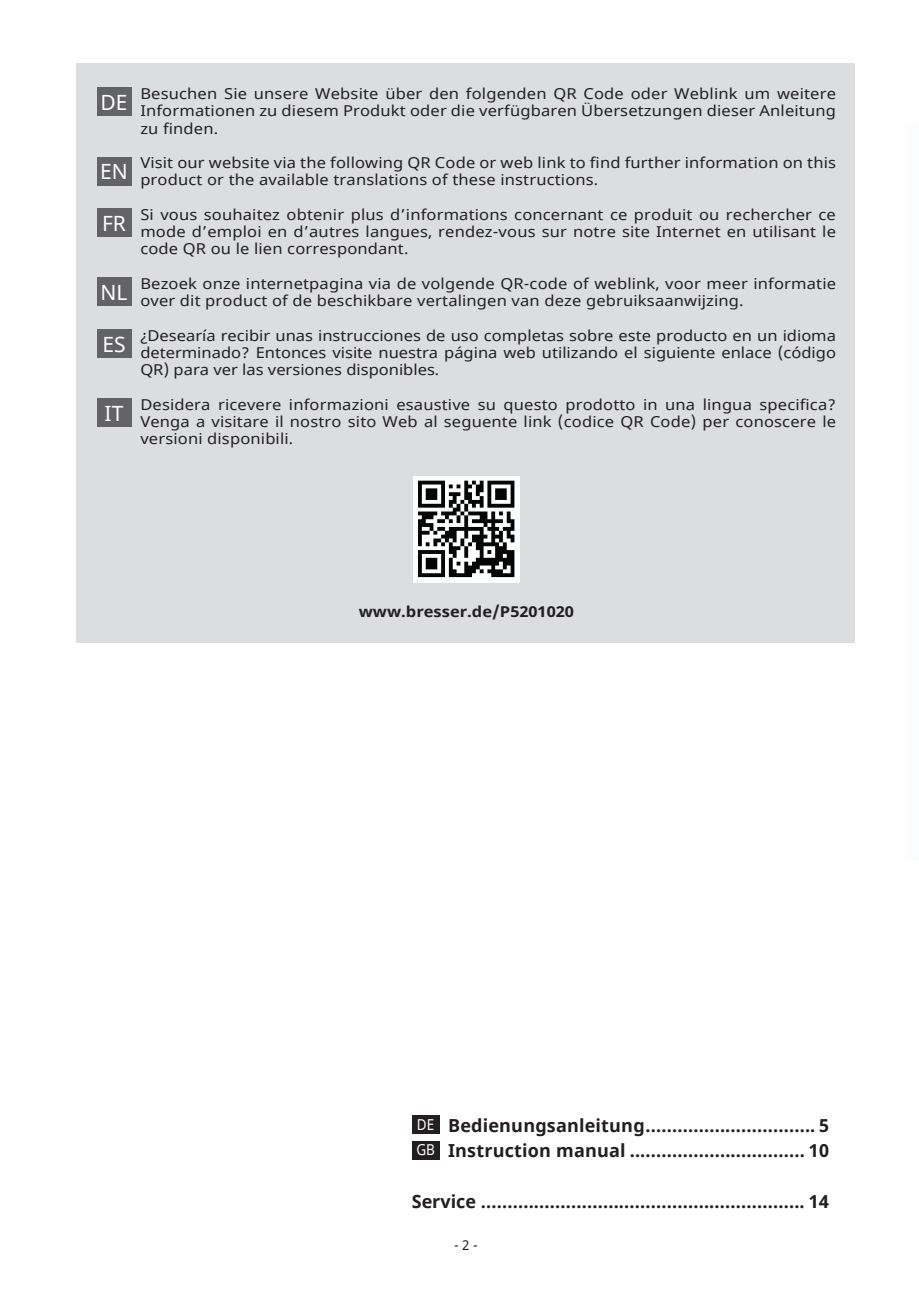
<style>
.page{position:relative;width:919px;height:1289px;background:#fff}
.page>*{position:absolute;margin:0;border:0;box-sizing:border-box;transform-origin:0 0}
.t1{font:21px "Noto Sans";color:#fff}
.t2{font:700 18px/25.5px "Noto Sans";letter-spacing:.01em;color:#231f20}
.t3{font:15px/17.2px "Noto Sans";letter-spacing:.01em;color:#231f20;text-align:justify;scale:1.1 1}
.t4{font:700 15px "Noto Sans";color:#231f20;scale:1.1 1}
.t5{font:13.5px "Noto Sans";color:#231f20}
.s1{font-weight:400;font-size:15px;color:#fff}
</style>
<div class="page">
<div style="left:77px;top:63px;width:778px;height:579px;background:#dcdddf"></div>
<div style="left:97px;top:87px;width:34px;height:29px;background:#636366"></div>
<div style="left:97px;top:157px;width:34px;height:28px;background:#636366"></div>
<div style="left:97px;top:209px;width:34px;height:28px;background:#636366"></div>
<div style="left:97px;top:278px;width:34px;height:28px;background:#636366"></div>
<div style="left:97px;top:329px;width:34px;height:28px;background:#636366"></div>
<div style="left:97px;top:398px;width:34px;height:28px;background:#636366"></div>
<div style="left:413px;top:476px;width:106px;height:106px;background:#fff"></div>
<svg style="left:418px;top:480px;width:96px;height:97px"></svg>
<div style="left:411px;top:1115px;width:28px;height:18px;background:#231f20"></div>
<div style="left:411px;top:1140px;width:28px;height:19px;background:#231f20"></div>
<h1 class="t1" style="left:100px;top:88px;width:29px">DE</h1>
<p class="t3" style="left:140px;top:85px;width:634px">Besuchen Sie unsere Website über den folgenden QR Code oder Weblink um weitere Informationen zu diesem Produkt oder die verfügbaren Übersetzungen dieser Anleitung zu finden.</p>
<h1 class="t1" style="left:100px;top:157px;width:29px">EN</h1>
<p class="t3" style="left:140px;top:154px;width:634px">Visit our website via the following QR Code or web link to find further information on this product or the available translations of these instructions.</p>
<h1 class="t1" style="left:102px;top:209px;width:25px">FR</h1>
<p class="t3" style="left:140px;top:206px;width:634px">Si vous souhaitez obtenir plus d’informations concernant ce produit ou rechercher ce mode d’emploi en d’autres langues, rendez-vous sur notre site Internet en utilisant le code QR ou le lien correspondant.</p>
<h1 class="t1" style="left:100px;top:278px;width:28px">NL</h1>
<p class="t3" style="left:140px;top:275px;width:634px">Bezoek onze internetpagina via de volgende QR-code of weblink, voor meer informatie over dit product of de beschikbare vertalingen van deze gebruiksaanwijzing.</p>
<h1 class="t1" style="left:102px;top:330px;width:25px">ES</h1>
<p class="t3" style="left:140px;top:327px;width:634px">¿Desearía recibir unas instrucciones de uso completas sobre este producto en un idioma determinado? Entonces visite nuestra página web utilizando el siguiente enlace (código QR) para ver las versiones disponibles.</p>
<h1 class="t1" style="left:105px;top:399px;width:20px">IT</h1>
<p class="t3" style="left:140px;top:396px;width:634px">Desidera ricevere informazioni esaustive su questo prodotto in una lingua specifica?<br>Venga a visitare il nostro sito Web al seguente link (codice QR Code) per conoscere le versioni disponibili.</p>
<p class="t4" style="left:359px;top:600px;width:197px">www.bresser.de/P5201020</p>
<p class="t2" style="left:416px;top:1112px;width:414px"><span class="s1">DE</span> Bedienungsanleitung................................ 5<br><span class="s1">GB</span> Instruction manual ................................. 10</p>
<p class="t2" style="left:411px;top:1189px;width:419px">Service ............................................................. 14</p>
<p class="t5" style="left:454px;top:1235px;width:25px">- 2 -</p>
</div>
